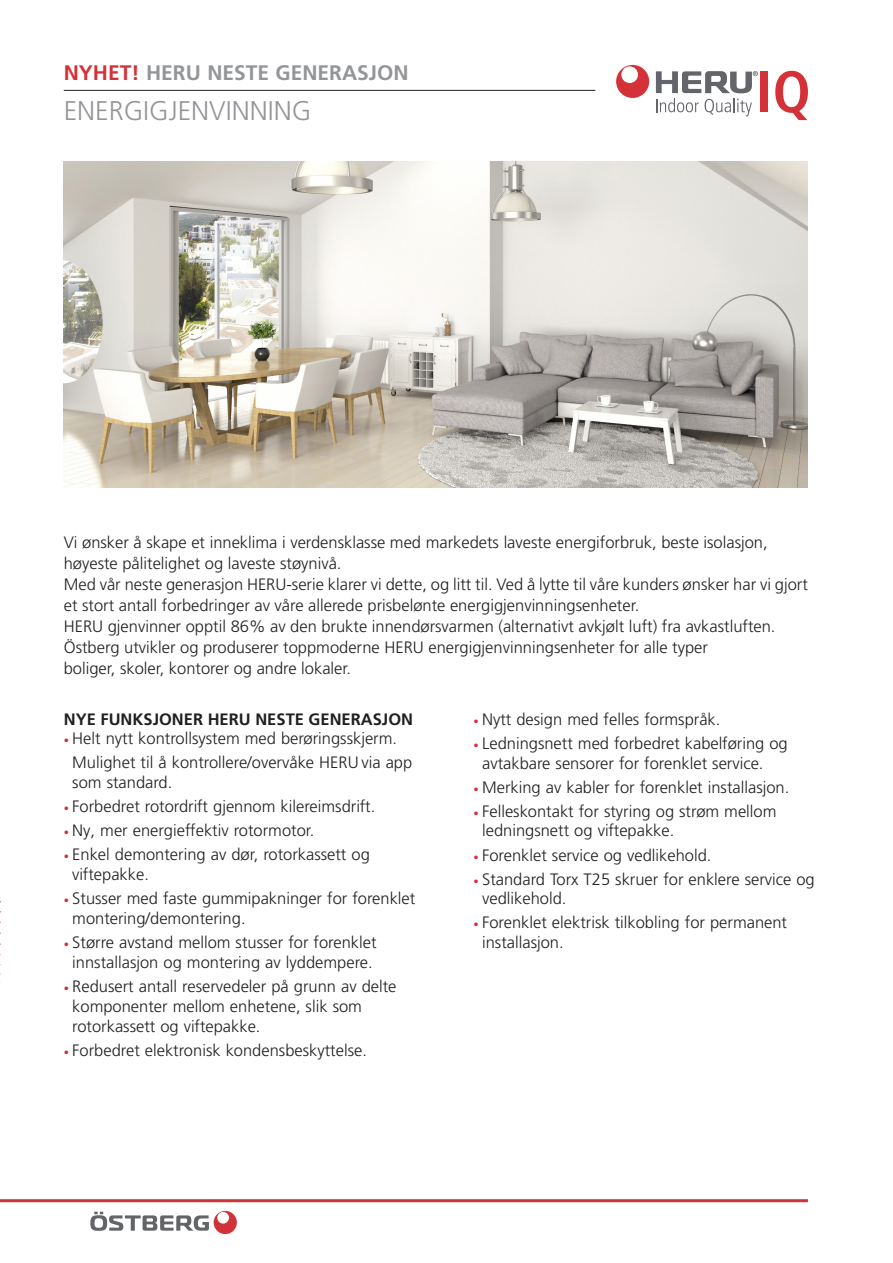
<style>
.page{position:relative;width:893px;height:1263px;background:#fff}
.page>*{position:absolute;margin:0;border:0;box-sizing:border-box;transform-origin:0 0}
.t1{font:300 27px "Frutiger LT Std";color:#939598}
.t2{font:700 21px "Frutiger LT Std";color:#939598}
.t3{font:300 16.5px/19.8px "Frutiger LT Pro";color:#231f20}
.t4{font:300 16.5px/21px "Frutiger LT Std";color:#231f20}
.t5{font:700 16.5px "Frutiger LT Std";color:#231f20}
.s1{color:#d43238}
.s2{font-size:10.5px;color:#d32f38}
</style>
<div class="page">
<hr style="left:0;top:1199px;width:808px;height:3px;background:#d33138">
<div style="left:214px;top:1211px;width:23px;height:23px;background:#d33138;border-radius:50%"></div>
<div style="left:217px;top:1212px;width:12px;height:11px;background:#fff;border-radius:50%"></div>
<svg style="left:90px;top:1212px;width:119px;height:19px"></svg>
<svg style="left:0;top:901px;width:1px;height:82px"></svg>
<hr style="left:64px;top:90px;width:531px;height:1px;background:#231f20">
<div style="left:761px;top:71px;width:7px;height:41px;background:#d43238"></div>
<svg style="left:775px;top:71px;width:33px;height:49px"></svg>
<div style="left:616px;top:65px;width:33px;height:33px;background:#d43238;border-radius:50%"></div>
<div style="left:621px;top:66px;width:17px;height:17px;background:#fff;border-radius:50%"></div>
<svg style="left:656px;top:71px;width:102px;height:45px"></svg>
<img style="left:64px;top:161px;width:744px;height:326px">
<p class="t2" style="left:64px;top:60px;width:346px"><span class="s1">NYHET!</span> HERU NESTE GENERASJON</p>
<p class="t1" style="left:64px;top:95px;width:249px">ENERGIGJENVINNING</p>
<p class="t4" style="left:64px;top:532px;width:705px">Vi ønsker å skape et inneklima i verdensklasse med markedets laveste energiforbruk, beste isolasjon,</p>
<p class="t4" style="left:64px;top:553px;width:279px">høyeste pålitelighet og laveste støynivå.</p>
<p class="t4" style="left:64px;top:574px;width:746px">Med vår neste generasjon HERU-serie klarer vi dette, og litt til. Ved å lytte til våre kunders ønsker har vi gjort et stort antall forbedringer av våre allerede prisbelønte energigjenvinningsenheter.</p>
<p class="t4" style="left:64px;top:616px;width:713px">HERU gjenvinner opptil 86% av den brukte innendørsvarmen (alternativt avkjølt luft) fra avkastluften.</p>
<p class="t4" style="left:64px;top:637px;width:646px">Östberg utvikler og produserer toppmoderne HERU energigjenvinningsenheter for alle typer</p>
<p class="t4" style="left:64px;top:658px;width:289px">boliger, skoler, kontorer og andre lokaler.</p>
<p class="t5" style="left:64px;top:709px;width:351px">NYE FUNKSJONER HERU NESTE GENERASJON</p>
<p class="t3" style="left:72px;top:727px;width:341px;line-height:24px;text-indent:-9px"><span class="s2">•</span> Helt nytt kontrollsystem med berøringsskjerm.<br>Mulighet til å kontrollere/overvåke HERU via app</p>
<p class="t3" style="left:72px;top:773px;width:102px">som standard.</p>
<p class="t3" style="left:64px;top:797px;width:313px"><span class="s2">•</span> Forbedret rotordrift gjennom kilereimsdrift.</p>
<p class="t3" style="left:64px;top:821px;width:252px"><span class="s2">•</span> Ny, mer energieffektiv rotormotor.</p>
<p class="t3" style="left:72px;top:845px;width:299px;text-indent:-9px"><span class="s2">•</span> Enkel demontering av dør, rotorkassett og viftepakke.</p>
<p class="t3" style="left:72px;top:889px;width:345px;text-indent:-9px"><span class="s2">•</span> Stusser med faste gummipakninger for forenklet montering/demontering.</p>
<p class="t3" style="left:64px;top:933px;width:314px;text-align:center"><span class="s2">•</span> Større avstand mellom stusser for forenklet innstallasjon og montering av lyddempere.</p>
<p class="t3" style="left:72px;top:976px;width:326px;text-indent:-9px"><span class="s2">•</span> Redusert antall reservedeler på grunn av delte komponenter mellom enhetene, slik som rotorkassett og viftepakke.</p>
<p class="t3" style="left:64px;top:1040px;width:305px"><span class="s2">•</span> Forbedret elektronisk kondensbeskyttelse.</p>
<p class="t3" style="left:474px;top:709px;width:248px"><span class="s2">•</span> Nytt design med felles formspråk.</p>
<p class="t3" style="left:482px;top:733px;width:307px;text-indent:-9px"><span class="s2">•</span> Ledningsnett med forbedret kabelføring og avtakbare sensorer for forenklet service.</p>
<p class="t3" style="left:474px;top:777px;width:317px"><span class="s2">•</span> Merking av kabler for forenklet installasjon.</p>
<p class="t3" style="left:482px;top:801px;width:296px;text-indent:-9px"><span class="s2">•</span> Felleskontakt for styring og strøm mellom ledningsnett og viftepakke.</p>
<p class="t3" style="left:474px;top:845px;width:239px"><span class="s2">•</span> Forenklet service og vedlikehold.</p>
<p class="t3" style="left:482px;top:869px;width:334px;text-indent:-9px"><span class="s2">•</span> Standard Torx T25 skruer for enklere service og vedlikehold.</p>
<p class="t3" style="left:482px;top:913px;width:306px;text-indent:-9px"><span class="s2">•</span> Forenklet elektrisk tilkobling for permanent installasjon.</p>
</div>
